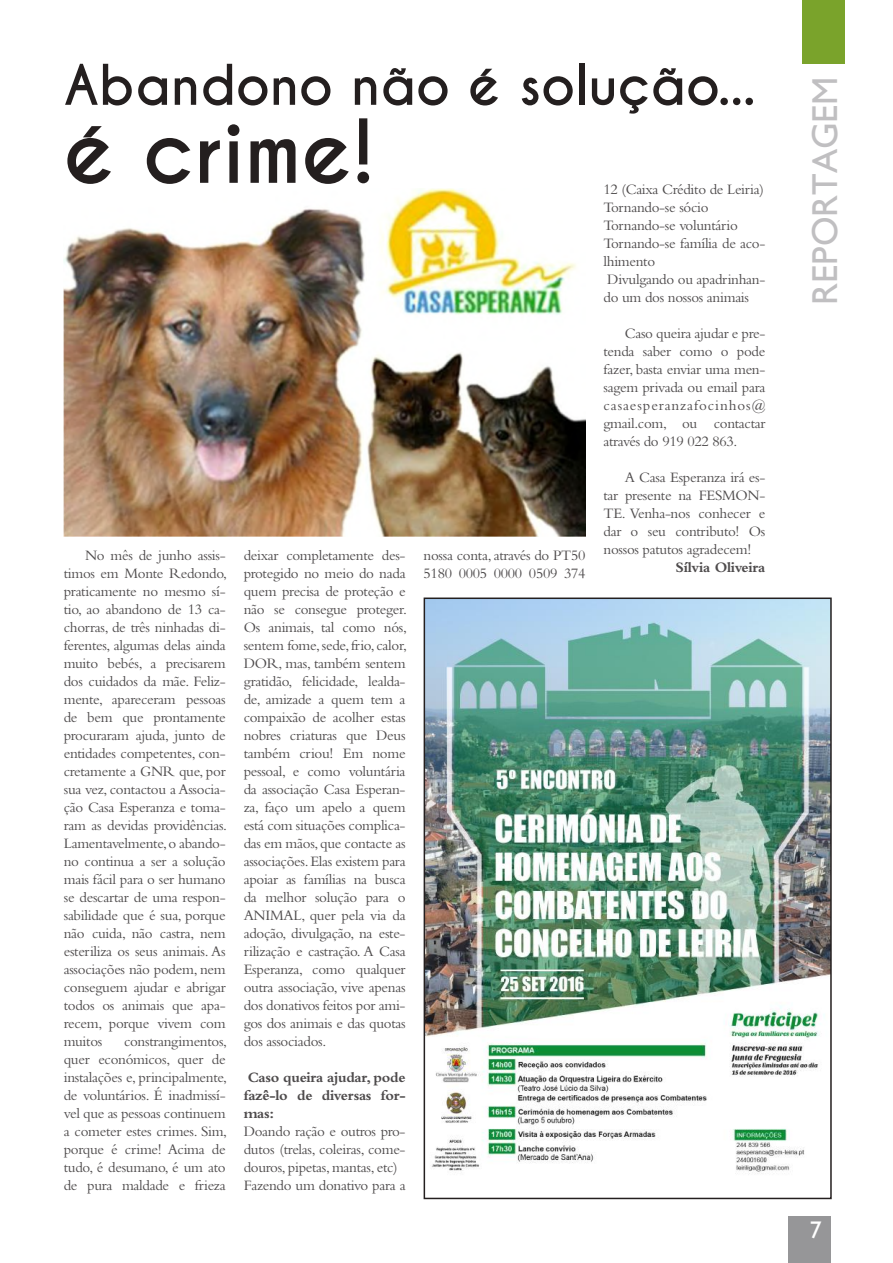
<style>
.page{position:relative;width:893px;height:1263px;background:#fff}
.page>*{position:absolute;margin:0;border:0;box-sizing:border-box;transform-origin:0 0}
.t1{font:700 82.5px "Caviar Dreams";color:#241f1f}
.t2{font:700 52.5px "Caviar Dreams";color:#241f1f}
.t3{font:36px "Gill Sans";color:#c0bfc1}
.t4{font:24px "Gill Sans";color:#fff}
.t5{font:15px/18px "Bembo Std";letter-spacing:-.02em;color:#4e4b4c;text-align:justify}
.t6{font:700 15px/18px "Bembo Std";letter-spacing:-.02em;color:#4e4b4c;text-align:justify}
</style>
<div class="page">
<div style="left:788px;top:1216px;width:43px;height:47px;background:#969698"></div>
<div style="left:802px;top:0;width:43px;height:63px;background:#7aa32b"></div>
<img style="left:427px;top:600px;width:402px;height:574px">
<div style="left:424px;top:597px;width:408px;height:602px;border:2px solid #241f1f"></div>
<img style="left:64px;top:188px;width:521px;height:349px">
<h2 class="t2" style="left:64px;top:53px;width:693px">Abandono não é solução...</h2>
<h1 class="t1" style="left:64px;top:102px;width:312px">é crime!</h1>
<p class="t5" style="left:603px;top:180px;width:163px;text-align:left">12 (Caixa Crédito de Leiria)<br>Tornando-se sócio<br>Tornando-se voluntário<br>Tornando-se família de aco&shy;lhimento<br>Divulgando ou apadrinhan&shy;do um dos nossos animais</p>
<p class="t5" style="left:603px;top:324px;width:163px;text-indent:21px">Caso queira ajudar e pre&shy;tenda saber como o pode fazer, basta enviar uma men&shy;sagem privada ou email para casaesperanzafocinhos@ gmail.com, ou contactar através do 919 022 863.</p>
<p class="t5" style="left:603px;top:468px;width:163px;text-indent:21px">A Casa Esperanza irá es&shy;tar presente na FESMON-TE. Venha-nos conhecer e dar o seu contributo! Os nossos patutos agradecem!</p>
<p class="t6" style="left:676px;top:558px;width:91px">Sílvia Oliveira</p>
<p class="t5" style="left:64px;top:546px;width:165px;text-indent:21px">No mês de junho assis&shy;timos em Monte Redondo, praticamente no mesmo sí&shy;tio, ao abandono de 13 ca&shy;chorras, de três ninhadas di&shy;ferentes, algumas delas ainda muito bebés, a precisarem dos cuidados da mãe. Feliz&shy;mente, apareceram pessoas de bem que prontamente procuraram ajuda, junto de entidades competentes, con&shy;cretamente a GNR que, por sua vez, contactou a Associa&shy;ção Casa Esperanza e toma&shy;ram as devidas providências.<br>Lamentavelmente, o abando&shy;no continua a ser a solução mais fácil para o ser humano se descartar de uma respon&shy;sabilidade que é sua, porque não cuida, não castra, nem esteriliza os seus animais. As associações não podem, nem conseguem ajudar e abrigar todos os animais que apa&shy;recem, porque vivem com muitos</p>
<p class="t5" style="left:244px;top:546px;width:165px">deixar completamente des&shy;protegido no meio do nada quem precisa de proteção e não se consegue proteger.<br>Os animais, tal como nós, sentem fome, sede, frio, calor, DOR, mas, também sentem gratidão, felicidade, lealda&shy;de, amizade a quem tem a compaixão de acolher estas nobres criaturas que Deus também criou! Em nome pessoal, e como voluntária da associação Casa Esperan&shy;za, faço um apelo a quem está com situações complica&shy;das em mãos, que contacte as associações. Elas existem para apoiar as famílias na busca da melhor solução para o ANIMAL, quer pela via da adoção, divulgação, na este&shy;rilização e castração. A Casa Esperanza, como qualquer outra associação, vive apenas dos donativos feitos por ami&shy;gos dos animais e das quotas dos associados.</p>
<p class="t6" style="left:244px;top:1068px;width:163px">Caso queira ajudar, pode fazê-lo de diversas for&shy;mas:</p>
<p class="t5" style="left:244px;top:1122px;width:163px;text-align:left">Doando ração e outros pro&shy;dutos (trelas, coleiras, come&shy;douros, pipetas, mantas, etc)<br>Fazendo um donativo para a</p>
<p class="t5" style="left:424px;top:546px;width:163px">nossa conta, através do PT50<br>5180 0005 0000 0509 374</p>
<p class="t5" style="left:64px;top:1032px;width:165px;text-indent:60px">constrangimentos, quer económicos, quer de instalações e, principalmente, de voluntários. É inadmissí&shy;vel que as pessoas continuem a cometer estes crimes. Sim, porque é crime! Acima de tudo, é desumano, é um ato de pura maldade e frieza</p>
<h3 class="t3" style="left:804px;top:305px;width:229px;rotate:-90deg">REPORTAGEM</h3>
<h3 class="t4" style="left:810px;top:1216px;width:13px">7</h3>
</div>
